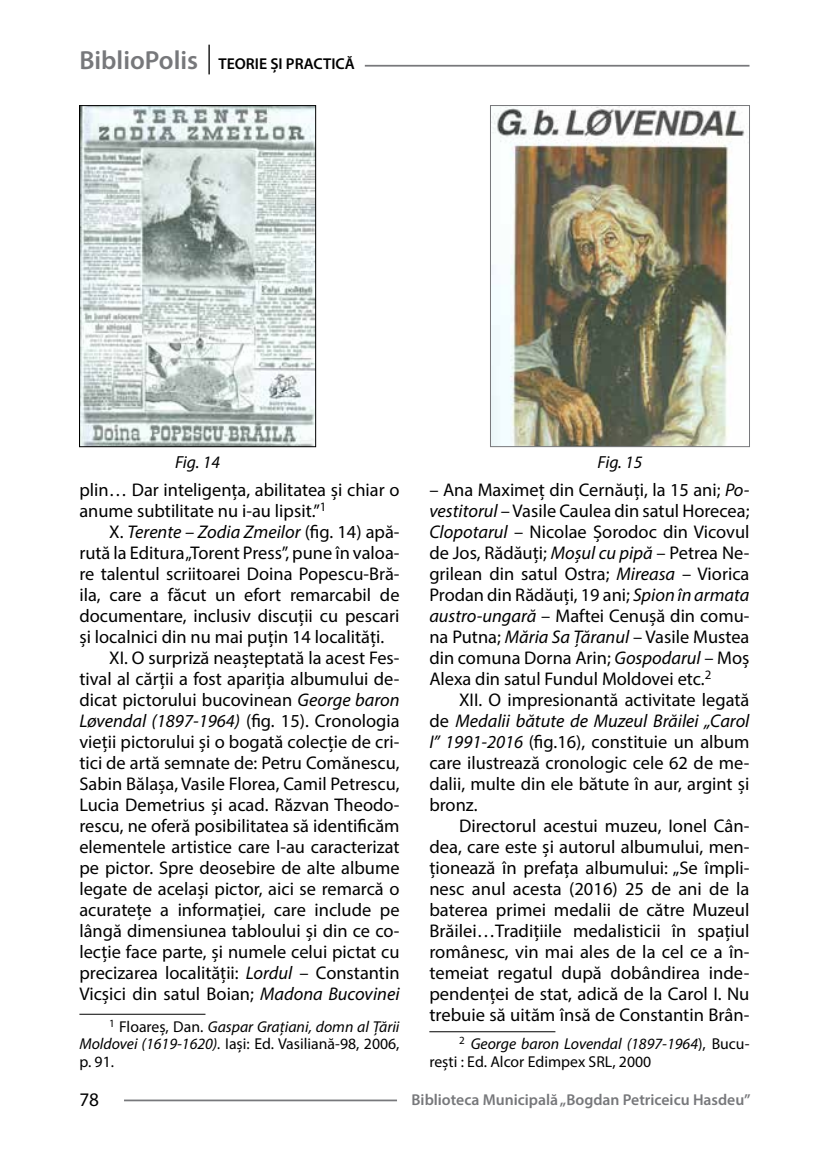
<style>
.page{position:relative;width:819px;height:1166px;background:#fff}
.page>*{position:absolute;margin:0;border:0;box-sizing:border-box;transform-origin:0 0}
.t1{font:19.25px "Myriad Pro";color:#000}
.t2{font:18.38px/21px "Myriad Pro";color:#000;text-align:justify}
.t3{font:italic 18.38px "Myriad Pro";color:#000}
.t4{font:italic 17.5px "Myriad Pro";color:#000}
.t5{font:italic 15.75px/17.5px "Myriad Pro";color:#000;text-align:justify}
.t6{font:15.75px/17.5px "Myriad Pro";color:#000}
.t7{font:600 15.75px "Myriad Pro";color:#77787b}
.t8{font:600 15.75px "Myriad Pro";color:#000}
.s1{font-size:26.25px;color:#77787b}
.s2{font-style:normal}
.s3{font-style:italic}
</style>
<div class="page">
<hr style="left:124px;top:1099px;width:273px;height:2px;background:#77787b">
<hr style="left:208px;top:45px;width:2px;height:29px;background:#000">
<hr style="left:365px;top:65px;width:384px;height:2px;background:#77787b">
<hr style="left:79px;top:1014px;width:126px;height:1px;background:#000">
<hr style="left:429px;top:1031px;width:126px;height:1px;background:#000">
<img style="left:81px;top:108px;width:233px;height:337px">
<div style="left:79px;top:106px;width:237px;height:341px;border:1px solid #000"></div>
<img style="left:492px;top:107px;width:253px;height:338px">
<div style="left:490px;top:105px;width:259px;height:342px;border:1px solid #77787b"></div>
<p class="t8" style="left:79px;top:54px;width:277px"><span class="s1">BiblioPolis</span> TEORIE ȘI PRACTICĂ</p>
<p class="t4" style="left:175px;top:452px;width:46px">Fig. 14</p>
<p class="t4" style="left:597px;top:452px;width:46px">Fig. 15</p>
<p class="t2" style="left:79px;top:479px;width:321px">plin… Dar inteligența, abilitatea și chiar o anume subtilitate nu i-au lipsit.”<sup>1</sup></p>
<p class="t3" style="left:109px;top:520px;width:292px"><span class="s2">X.</span> Terente – Zodia Zmeilor <span class="s2">(fig. 14) apă-</span></p>
<p class="t2" style="left:79px;top:542px;width:321px">rută la Editura „Torent Press”, pune în valoa-</p>
<p class="t2" style="left:79px;top:563px;width:321px">re talentul scriitoarei Doina Popescu-Bră-</p>
<p class="t2" style="left:79px;top:584px;width:321px">ila, care a făcut un efort remarcabil de</p>
<p class="t2" style="left:79px;top:605px;width:321px">documentare, inclusiv discuții cu pescari</p>
<p class="t2" style="left:79px;top:626px;width:306px">și localnici din nu mai puțin 14 localități.</p>
<p class="t2" style="left:109px;top:647px;width:292px">XI. O surpriză neașteptată la acest Fes-</p>
<p class="t2" style="left:79px;top:668px;width:321px">tival al cărții a fost apariția albumului de-</p>
<p class="t2" style="left:79px;top:689px;width:321px">dicat pictorului bucovinean <span class="s3">George baron</span></p>
<p class="t3" style="left:79px;top:709px;width:321px">Løvendal (1897-1964) <span class="s2">(fig. 15). Cronologia</span></p>
<p class="t2" style="left:79px;top:731px;width:321px">vieții pictorului și o bogată colecție de cri-</p>
<p class="t2" style="left:79px;top:752px;width:321px">tici de artă semnate de: Petru Comănescu,</p>
<p class="t2" style="left:79px;top:773px;width:321px">Sabin Bălașa, Vasile Florea, Camil Petrescu,</p>
<p class="t2" style="left:79px;top:794px;width:321px">Lucia Demetrius și acad. Răzvan Theodo-</p>
<p class="t2" style="left:79px;top:815px;width:321px">rescu, ne oferă posibilitatea să identificăm</p>
<p class="t2" style="left:79px;top:836px;width:321px">elementele artistice care l-au caracterizat</p>
<p class="t2" style="left:79px;top:857px;width:322px">pe pictor. Spre deosebire de alte albume</p>
<p class="t2" style="left:79px;top:878px;width:321px">legate de același pictor, aici se remarcă o</p>
<p class="t2" style="left:79px;top:899px;width:321px">acuratețe a informației, care include pe</p>
<p class="t2" style="left:79px;top:920px;width:321px">lângă dimensiunea tabloului și din ce co-</p>
<p class="t2" style="left:79px;top:941px;width:321px">lecție face parte, și numele celui pictat cu</p>
<p class="t2" style="left:79px;top:962px;width:321px">precizarea localității: <span class="s3">Lordul</span> – Constantin</p>
<p class="t2" style="left:79px;top:983px;width:321px">Vicșici din satul Boian; <span class="s3">Madona Bucovinei</span></p>
<p class="t5" style="left:79px;top:1017px;width:321px;text-indent:30px"><sup>1</sup> <span class="s2">Floareș, Dan.</span> Gaspar Grațiani, domn al Țării Moldovei (1619-1620). <span class="s2">Iași: Ed. Vasiliană-98, 2006, p. 91.</span></p>
<p class="t2" style="left:429px;top:479px;width:321px">– Ana Maximeț din Cernăuți, la 15 ani; <span class="s3">Po&shy;vestitorul</span> – Vasile Caulea din satul Horecea; <span class="s3">Clopotarul</span> – Nicolae Șorodoc din Vicovul de Jos, Rădăuți; <span class="s3">Moșul cu pipă</span> – Petrea Ne&shy;grilean din satul Ostra; <span class="s3">Mireasa</span> – Viorica Prodan din Rădăuți, 19 ani; <span class="s3">Spion în armata austro-ungară</span> – Maftei Cenușă din comu&shy;na Putna; <span class="s3">Măria Sa Țăranul</span> – Vasile Mustea din comuna Dorna Arin; <span class="s3">Gospodarul</span> – Moș Alexa din satul Fundul Moldovei etc.<sup>2</sup></p>
<p class="t2" style="left:429px;top:689px;width:321px;text-indent:30px">XII. O impresionantă activitate legată de <span class="s3">Medalii bătute de Muzeul Brăilei „Carol I” 1991-2016</span> (fig.16), constituie un album care ilustrează cronologic cele 62 de me&shy;dalii, multe din ele bătute în aur, argint și bronz.</p>
<p class="t2" style="left:429px;top:815px;width:322px;text-indent:30px">Directorul acestui muzeu, Ionel Cân&shy;dea, care este și autorul albumului, men&shy;ționează în prefața albumului: „Se împli&shy;nesc anul acesta (2016) 25 de ani de la baterea primei medalii de către Muzeul Brăilei…Tradițiile medalisticii în spațiul românesc, vin mai ales de la cel ce a în&shy;temeiat regatul după dobândirea inde&shy;pendenței de stat, adică de la Carol I. Nu trebuie să uităm însă de Constantin Brân-</p>
<p class="t6" style="left:429px;top:1035px;width:321px;text-indent:30px"><sup>2</sup> <span class="s3">George baron Lovendal (1897-1964</span>), Bucu&shy;rești : Ed. Alcor Edimpex SRL, 2000</p>
<p class="t1" style="left:79px;top:1087px;width:21px">78</p>
<p class="t7" style="left:411px;top:1090px;width:340px">Biblioteca Municipală „Bogdan Petriceicu Hasdeu”</p>
</div>
